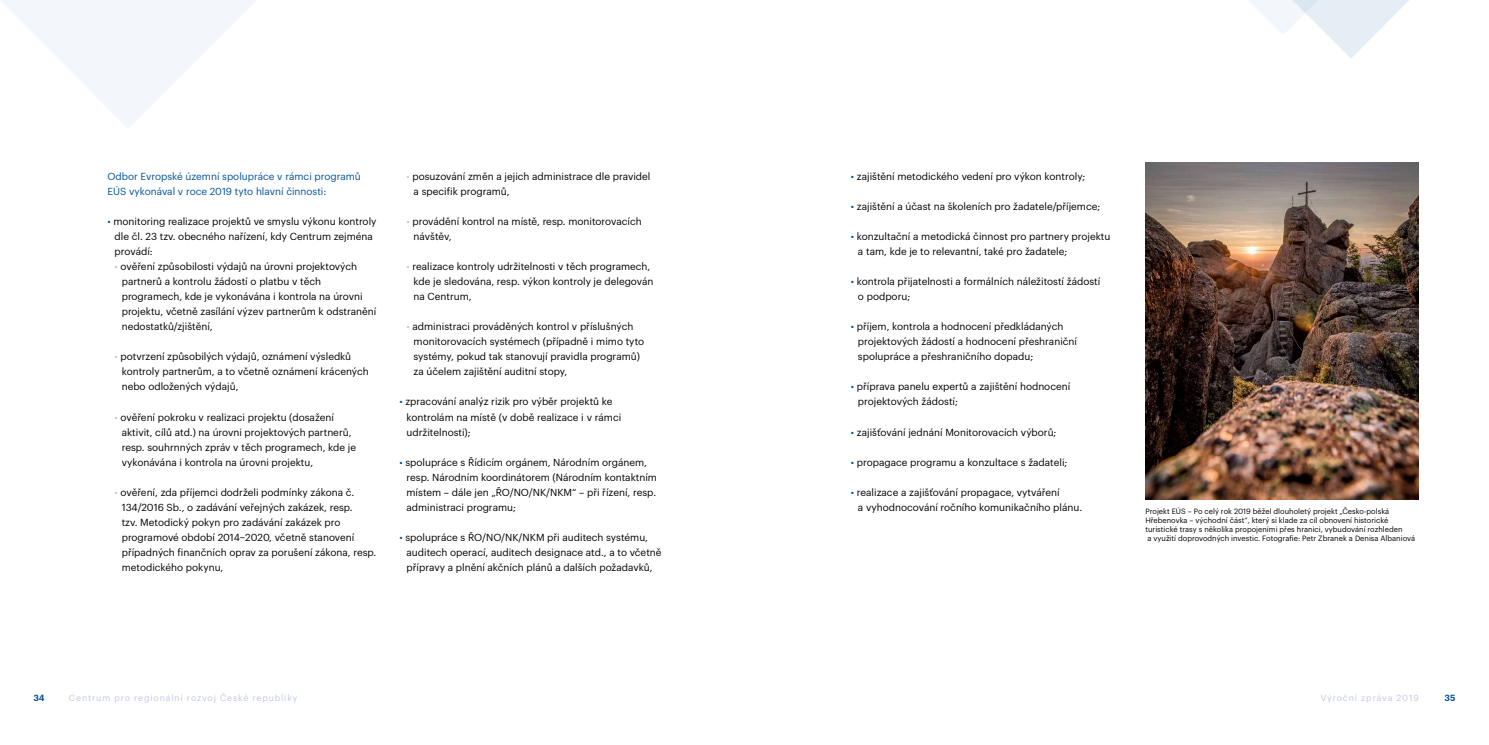
<style>
.page{position:relative;width:1489px;height:745px;background:#fff}
.page>*{position:absolute;margin:0;border:0;box-sizing:border-box;transform-origin:0 0}
.t1{font:10px/15px "Graphik";color:#000}
.t2{font:10px/15px "Graphik";color:#00539b}
.t3{font:8.75px "Graphik";letter-spacing:.1em;color:#c1c9e3}
.t4{font:600 8.75px "Graphik";color:#00539b}
.t5{font:7.5px/9px "Graphik";color:#000}
.s1{color:#00539b}
.s2{color:#c1c9e3}
</style>
<div class="page">
<svg style="left:1px;top:0;width:255px;height:128px"></svg>
<svg style="left:1249px;top:0;width:160px;height:58px"></svg>
<img style="left:1145px;top:162px;width:273px;height:337px">
<p class="t2" style="left:107px;top:168px;width:255px">Odbor Evropské územní spolupráce v rámci programů<br>EÚS vykonával v roce 2019 tyto hlavní činnosti:</p>
<p class="t1" style="left:115px;top:213px;width:263px;text-indent:-7px"><span class="s1">•</span> monitoring realizace projektů ve smyslu výkonu kontroly dle čl. 23 tzv. obecného nařízení, kdy Centrum zejména provádí:</p>
<p class="t1" style="left:122px;top:258px;width:256px;text-indent:-7px"><span class="s2">•</span> ověření způsobilosti výdajů na úrovni projektových partnerů a kontrolu žádostí o platbu v těch programech, kde je vykonávána i kontrola na úrovni projektu, včetně zasílání výzev partnerům k odstranění nedostatků/zjištění,</p>
<p class="t1" style="left:122px;top:348px;width:248px;text-indent:-7px"><span class="s2">•</span> potvrzení způsobilých výdajů, oznámení výsledků kontroly partnerům, a to včetně oznámení krácených nebo odložených výdajů,</p>
<p class="t1" style="left:122px;top:408px;width:236px;text-indent:-7px"><span class="s2">•</span> ověření pokroku v realizaci projektu (dosažení aktivit, cílů atd.) na úrovni projektových partnerů, resp. souhrnných zpráv v těch programech, kde je vykonávána i kontrola na úrovni projektu,</p>
<p class="t1" style="left:122px;top:483px;width:256px;text-indent:-7px"><span class="s2">•</span> ověření, zda příjemci dodrželi podmínky zákona č.<br>134/2016 Sb., o zadávání veřejných zakázek, resp.<br>tzv. Metodický pokyn pro zadávání zakázek pro programové období 2014–2020, včetně stanovení případných finančních oprav za porušení zákona, resp. metodického pokynu,</p>
<p class="t1" style="left:413px;top:168px;width:238px;text-indent:-7px"><span class="s2">•</span> posuzování změn a jejich administrace dle pravidel a specifik programů,</p>
<p class="t1" style="left:413px;top:213px;width:230px;text-indent:-7px"><span class="s2">•</span> provádění kontrol na místě, resp. monitorovacích návštěv,</p>
<p class="t1" style="left:413px;top:258px;width:241px;text-indent:-7px"><span class="s2">•</span> realizace kontroly udržitelnosti v těch programech, kde je sledována, resp. výkon kontroly je delegován na Centrum,</p>
<p class="t1" style="left:413px;top:318px;width:232px;text-indent:-7px"><span class="s2">•</span> administraci prováděných kontrol v příslušných monitorovacích systémech (případně i mimo tyto systémy, pokud tak stanovují pravidla programů) za účelem zajištění auditní stopy,</p>
<p class="t1" style="left:406px;top:393px;width:216px;text-indent:-7px"><span class="s1">•</span> zpracování analýz rizik pro výběr projektů ke kontrolám na místě (v době realizace i v rámci udržitelnosti);</p>
<p class="t1" style="left:406px;top:453px;width:252px;text-indent:-7px"><span class="s1">•</span> spolupráce s Řídicím orgánem, Národním orgánem, resp. Národním koordinátorem (Národním kontaktním místem – dále jen „ŘO/NO/NK/NKM“ – při řízení, resp. administraci programu;</p>
<p class="t1" style="left:406px;top:528px;width:256px;text-indent:-7px"><span class="s1">•</span> spolupráce s ŘO/NO/NK/NKM při auditech systému, auditech operací, auditech designace atd., a to včetně přípravy a plnění akčních plánů a dalších požadavků,</p>
<p class="t1" style="left:850px;top:168px;width:236px"><span class="s1">•</span> zajištění metodického vedení pro výkon kontroly;</p>
<p class="t1" style="left:850px;top:198px;width:251px"><span class="s1">•</span> zajištění a účast na školeních pro žadatele/příjemce;</p>
<p class="t1" style="left:857px;top:228px;width:254px;text-indent:-7px"><span class="s1">•</span> konzultační a metodická činnost pro partnery projektu a tam, kde je to relevantní, také pro žadatele;</p>
<p class="t1" style="left:857px;top:273px;width:244px;text-indent:-7px"><span class="s1">•</span> kontrola přijatelnosti a formálních náležitostí žádostí o podporu;</p>
<p class="t1" style="left:857px;top:318px;width:221px;text-indent:-7px"><span class="s1">•</span> příjem, kontrola a hodnocení předkládaných projektových žádostí a hodnocení přeshraniční spolupráce a přeshraničního dopadu;</p>
<p class="t1" style="left:857px;top:378px;width:214px;text-indent:-7px"><span class="s1">•</span> příprava panelu expertů a zajištění hodnocení projektových žádostí;</p>
<p class="t1" style="left:850px;top:423px;width:207px"><span class="s1">•</span> zajišťování jednání Monitorovacích výborů;</p>
<p class="t1" style="left:850px;top:453px;width:218px"><span class="s1">•</span> propagace programu a konzultace s žadateli;</p>
<p class="t1" style="left:857px;top:483px;width:226px;text-indent:-7px"><span class="s1">•</span> realizace a zajišťování propagace, vytváření<br>a vyhodnocování ročního komunikačního plánu.</p>
<p class="t5" style="left:1145px;top:506px;width:271px">Projekt EÚS – Po celý rok 2019 běžel dlouholetý projekt „Česko-polská Hřebenovka – východní část“, který si klade za cíl obnovení historické turistické trasy s několika propojeními přes hranici, vybudování rozhleden<br>a využití doprovodných investic. Fotografie: Petr Zbranek a Denisa Albaniová</p>
<p class="t4" style="left:33px;top:690px;width:13px">34</p>
<p class="t3" style="left:69px;top:691px;width:230px">Centrum pro regionální rozvoj České republiky</p>
<p class="t3" style="left:1320px;top:691px;width:99px">Výroční zpráva 2019</p>
<p class="t4" style="left:1444px;top:690px;width:12px">35</p>
</div>
